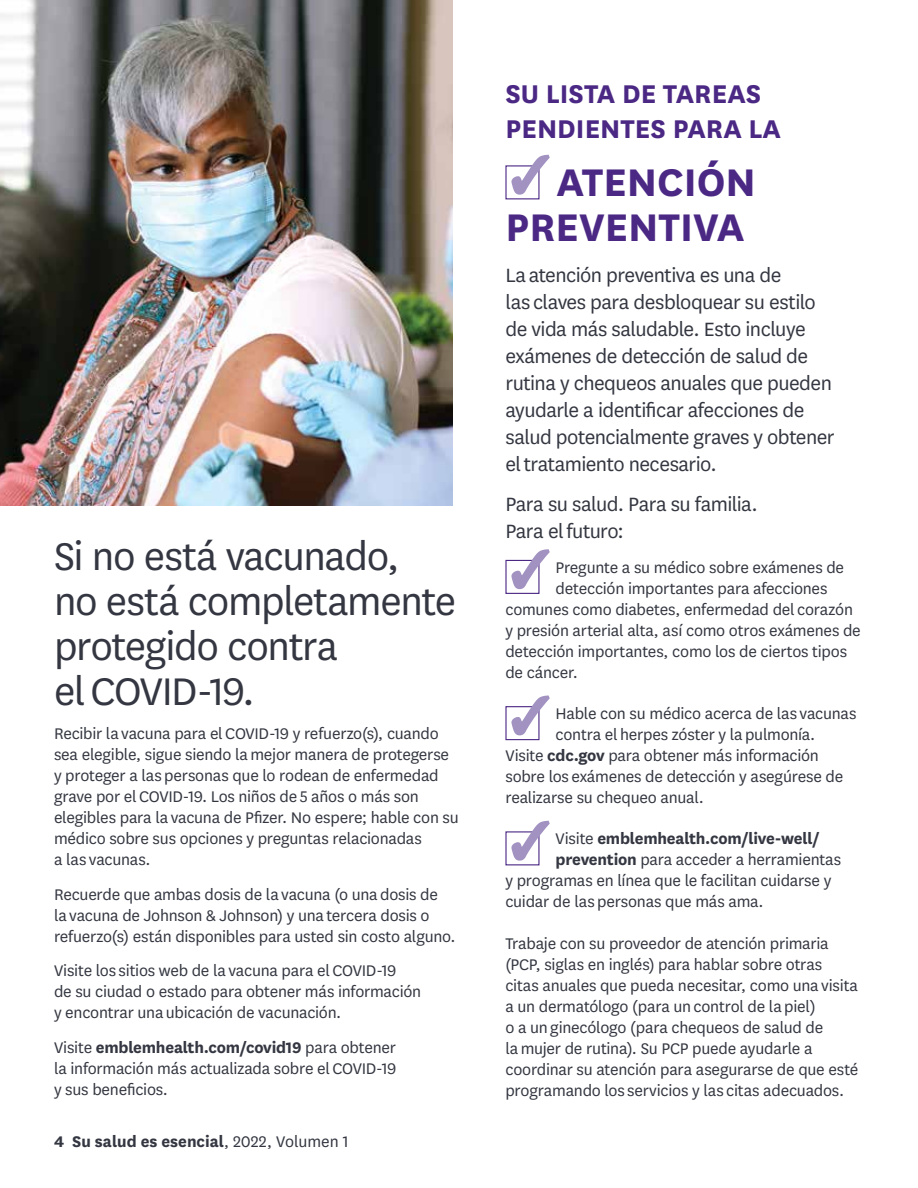
<style>
.page{position:relative;width:918px;height:1188px;background:#fff}
.page>*{position:absolute;margin:0;border:0;box-sizing:border-box;transform-origin:0 0}
.article_title_30pt{font:45px/45px "National";letter-spacing:-.03em;color:#343741}
.article_title_20pt{font:700 45px/45px "National";color:#4b2884;text-align:right}
.article_title_20pt-2{font:700 30px/34.5px "National";color:#4b2884}
._15_19_intro{font:22.5px/27px "National";letter-spacing:-.025em;color:#343741}
._12_16_body{font:18px/21px "National";letter-spacing:-.015em;color:#343741}
._12_16_body-2{font:700 18px "National";letter-spacing:-.01em;color:#343741}
.s1{font-weight:700}
.s2{font-weight:400}
</style>
<div class="page">
<img style="left:0;top:0;width:452px;height:505px">
<svg style="left:509px;top:154px;width:41px;height:43px"></svg>
<div style="left:505px;top:560px;width:35px;height:34px;border:1px solid #4b2884"></div>
<svg style="left:509px;top:549px;width:41px;height:43px"></svg>
<div style="left:505px;top:706px;width:35px;height:34px;border:1px solid #4b2884"></div>
<svg style="left:509px;top:695px;width:41px;height:43px"></svg>
<svg style="left:509px;top:820px;width:41px;height:43px"></svg>
<p class="article_title_30pt" style="left:54px;top:532px;width:404px">Si no está vacunado,<br>no está completamente protegido contra<br>el COVID-19.</p>
<p class="_12_16_body" style="left:54px;top:723px;width:406px">Recibir la vacuna para el COVID-19 y refuerzo(s), cuando sea elegible, sigue siendo la mejor manera de protegerse y proteger a las personas que lo rodean de enfermedad grave por el COVID-19. Los niños de 5 años o más son elegibles para la vacuna de Pfizer. No espere; hable con su médico sobre sus opciones y preguntas relacionadas<br>a las vacunas.</p>
<p class="_12_16_body" style="left:54px;top:883px;width:403px">Recuerde que ambas dosis de la vacuna (o una dosis de<br>la vacuna de Johnson &amp; Johnson) y una tercera dosis o refuerzo(s) están disponibles para usted sin costo alguno.</p>
<p class="_12_16_body" style="left:54px;top:960px;width:369px">Visite los sitios web de la vacuna para el COVID-19<br>de su ciudad o estado para obtener más información y encontrar una ubicación de vacunación.</p>
<p class="_12_16_body" style="left:54px;top:1036px;width:344px;text-align:justify">Visite <span class="s1">emblemhealth.com/covid19</span> para obtener la información más actualizada sobre el COVID-19 y sus beneficios.</p>
<p class="_12_16_body-2" style="left:54px;top:1129px;width:296px">4 Su salud es esencial<span class="s2">, 2022, Volumen 1</span></p>
<p class="article_title_20pt-2" style="left:505px;top:75px;width:277px">SU LISTA DE TAREAS<br>PENDIENTES PARA LA</p>
<p class="article_title_20pt" style="left:505px;top:157px;width:252px">ATENCIÓN<br>PREVENTIVA</p>
<p class="_15_19_intro" style="left:505px;top:261px;width:331px">La atención preventiva es una de<br>las claves para desbloquear su estilo de vida más saludable. Esto incluye exámenes de detección de salud de rutina y chequeos anuales que pueden ayudarle a identificar afecciones de salud potencialmente graves y obtener el tratamiento necesario.</p>
<p class="_15_19_intro" style="left:505px;top:490px;width:254px">Para su salud. Para su familia.<br>Para el futuro:</p>
<p class="_12_16_body" style="left:556px;top:556px;width:290px">Pregunte a su médico sobre exámenes de</p>
<p class="_12_16_body" style="left:556px;top:577px;width:273px">detección importantes para afecciones</p>
<p class="_12_16_body" style="left:505px;top:598px;width:349px">comunes como diabetes, enfermedad del corazón</p>
<p class="_12_16_body" style="left:505px;top:619px;width:357px">y presión arterial alta, así como otros exámenes de</p>
<p class="_12_16_body" style="left:505px;top:640px;width:343px">detección importantes, como los de ciertos tipos</p>
<p class="_12_16_body" style="left:505px;top:661px;width:74px">de cáncer.</p>
<p class="_12_16_body" style="left:556px;top:702px;width:303px">Hable con su médico acerca de las vacunas</p>
<p class="_12_16_body" style="left:556px;top:723px;width:261px">contra el herpes zóster y la pulmonía.</p>
<p class="_12_16_body" style="left:505px;top:744px;width:315px">Visite <span class="s1">cdc.gov</span> para obtener más información</p>
<p class="_12_16_body" style="left:505px;top:765px;width:339px">sobre los exámenes de detección y asegúrese de</p>
<p class="_12_16_body" style="left:505px;top:786px;width:200px">realizarse su chequeo anual.</p>
<p class="_12_16_body-2" style="left:556px;top:826px;width:266px"><span class="s2">Visite</span> emblemhealth.com/live-well/</p>
<p class="_12_16_body" style="left:556px;top:849px;width:287px"><span class="s1">prevention</span> para acceder a herramientas</p>
<p class="_12_16_body" style="left:505px;top:870px;width:327px">y programas en línea que le facilitan cuidarse y</p>
<p class="_12_16_body" style="left:505px;top:891px;width:260px">cuidar de las personas que más ama.</p>
<p class="_12_16_body" style="left:505px;top:932px;width:354px">Trabaje con su proveedor de atención primaria (PCP, siglas en inglés) para hablar sobre otras citas anuales que pueda necesitar, como una visita a un dermatólogo (para un control de la piel)<br>o a un ginecólogo (para chequeos de salud de<br>la mujer de rutina). Su PCP puede ayudarle a coordinar su atención para asegurarse de que esté programando los servicios y las citas adecuados.</p>
</div>
